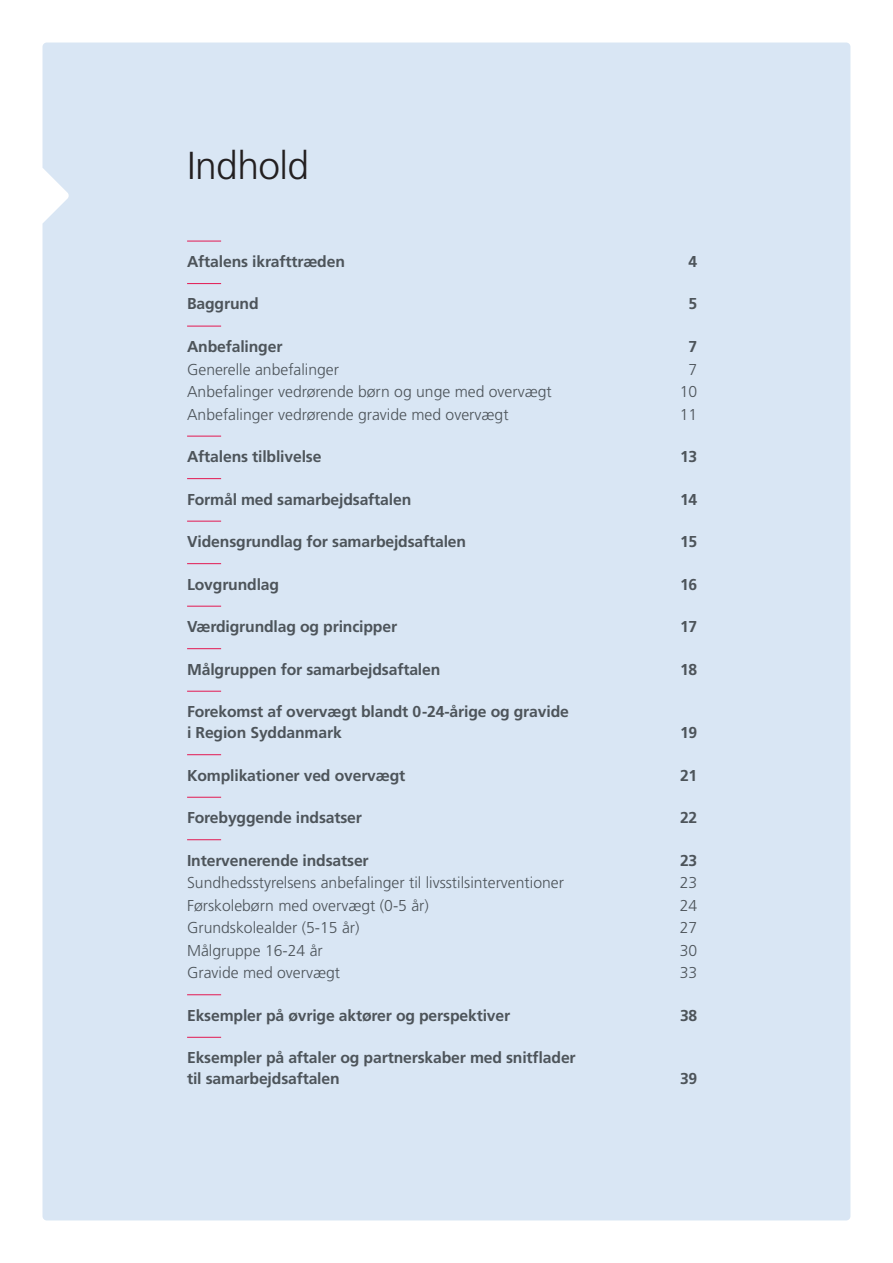
<style>
.page{position:relative;width:893px;height:1263px;background:#fff}
.page>*{position:absolute;margin:0;border:0;box-sizing:border-box;transform-origin:0 0}
.t1{font:300 39px "Frutiger LT Pro";letter-spacing:-.015em;color:#231f20}
.t2{font:700 15.75px/21px "Frutiger LT Pro";letter-spacing:-.01em;color:#4d545a}
.t3{font:300 15.75px "Frutiger LT Pro";color:#4d545a}
</style>
<div class="page">
<div style="left:43px;top:43px;width:807px;height:1177px;background:#d9e6f4;border-radius:4px"></div>
<hr style="left:187px;top:1037px;width:34px;height:1px;background:#e31851">
<hr style="left:187px;top:994px;width:34px;height:1px;background:#e31851">
<hr style="left:187px;top:839px;width:34px;height:1px;background:#e31851">
<hr style="left:187px;top:797px;width:34px;height:1px;background:#e31851">
<hr style="left:187px;top:754px;width:34px;height:1px;background:#e31851">
<hr style="left:187px;top:691px;width:34px;height:1px;background:#e31851">
<hr style="left:187px;top:648px;width:34px;height:1px;background:#e31851">
<hr style="left:187px;top:606px;width:34px;height:1px;background:#e31851">
<hr style="left:187px;top:563px;width:34px;height:1px;background:#e31851">
<hr style="left:187px;top:521px;width:34px;height:1px;background:#e31851">
<hr style="left:187px;top:478px;width:34px;height:1px;background:#e31851">
<hr style="left:187px;top:436px;width:34px;height:1px;background:#e31851">
<hr style="left:187px;top:326px;width:34px;height:1px;background:#e31851">
<hr style="left:187px;top:283px;width:34px;height:1px;background:#e31851">
<hr style="left:187px;top:241px;width:34px;height:1px;background:#e31851">
<svg style="left:42px;top:167px;width:27px;height:57px"></svg>
<h1 class="t1" style="left:187px;top:142px;width:124px">Indhold</h1>
<p class="t2" style="left:187px;top:251px;width:159px">Aftalens ikrafttræden</p>
<p class="t2" style="left:689px;top:251px;width:10px">4</p>
<p class="t2" style="left:187px;top:293px;width:73px">Baggrund</p>
<p class="t2" style="left:689px;top:293px;width:10px">5</p>
<p class="t2" style="left:187px;top:336px;width:97px">Anbefalinger</p>
<p class="t2" style="left:689px;top:336px;width:10px">7</p>
<p class="t3" style="left:187px;top:360px;width:153px">Generelle anbefalinger</p>
<p class="t3" style="left:689px;top:360px;width:10px">7</p>
<p class="t3" style="left:187px;top:382px;width:366px">Anbefalinger vedrørende børn og unge med overvægt</p>
<p class="t3" style="left:680px;top:382px;width:19px">10</p>
<p class="t3" style="left:187px;top:405px;width:323px">Anbefalinger vedrørende gravide med overvægt</p>
<p class="t3" style="left:680px;top:405px;width:19px">11</p>
<p class="t2" style="left:187px;top:446px;width:136px">Aftalens tilblivelse</p>
<p class="t2" style="left:680px;top:446px;width:19px">13</p>
<p class="t2" style="left:187px;top:489px;width:226px">Formål med samarbejdsaftalen</p>
<p class="t2" style="left:680px;top:489px;width:19px">14</p>
<p class="t2" style="left:187px;top:531px;width:281px">Vidensgrundlag for samarbejdsaftalen</p>
<p class="t2" style="left:680px;top:531px;width:19px">15</p>
<p class="t2" style="left:187px;top:574px;width:94px">Lovgrundlag</p>
<p class="t2" style="left:680px;top:574px;width:19px">16</p>
<p class="t2" style="left:187px;top:616px;width:212px">Værdigrundlag og principper</p>
<p class="t2" style="left:680px;top:616px;width:19px">17</p>
<p class="t2" style="left:187px;top:659px;width:255px">Målgruppen for samarbejdsaftalen</p>
<p class="t2" style="left:680px;top:659px;width:19px">18</p>
<p class="t2" style="left:187px;top:701px;width:383px">Forekomst af overvægt blandt 0-24-årige og gravide i Region Syddanmark</p>
<p class="t2" style="left:680px;top:722px;width:19px">19</p>
<p class="t2" style="left:187px;top:765px;width:220px">Komplikationer ved overvægt</p>
<p class="t2" style="left:680px;top:765px;width:19px">21</p>
<p class="t2" style="left:187px;top:807px;width:176px">Forebyggende indsatser</p>
<p class="t2" style="left:680px;top:807px;width:19px">22</p>
<p class="t2" style="left:187px;top:850px;width:183px">Intervenerende indsatser</p>
<p class="t2" style="left:680px;top:850px;width:19px">23</p>
<p class="t3" style="left:187px;top:873px;width:378px">Sundhedsstyrelsens anbefalinger til livsstilsinterventioner</p>
<p class="t3" style="left:680px;top:873px;width:19px">23</p>
<p class="t3" style="left:187px;top:896px;width:243px">Førskolebørn med overvægt (0-5 år)</p>
<p class="t3" style="left:680px;top:896px;width:19px">24</p>
<p class="t3" style="left:187px;top:918px;width:174px">Grundskolealder (5-15 år)</p>
<p class="t3" style="left:680px;top:918px;width:19px">27</p>
<p class="t3" style="left:187px;top:941px;width:137px">Målgruppe 16-24 år</p>
<p class="t3" style="left:680px;top:941px;width:19px">30</p>
<p class="t3" style="left:187px;top:963px;width:155px">Gravide med overvægt</p>
<p class="t3" style="left:680px;top:963px;width:19px">33</p>
<p class="t2" style="left:187px;top:1005px;width:325px">Eksempler på øvrige aktører og perspektiver</p>
<p class="t2" style="left:680px;top:1005px;width:19px">38</p>
<p class="t2" style="left:187px;top:1047px;width:390px">Eksempler på aftaler og partnerskaber med snitflader til samarbejdsaftalen</p>
<p class="t2" style="left:680px;top:1068px;width:19px">39</p>
</div>
